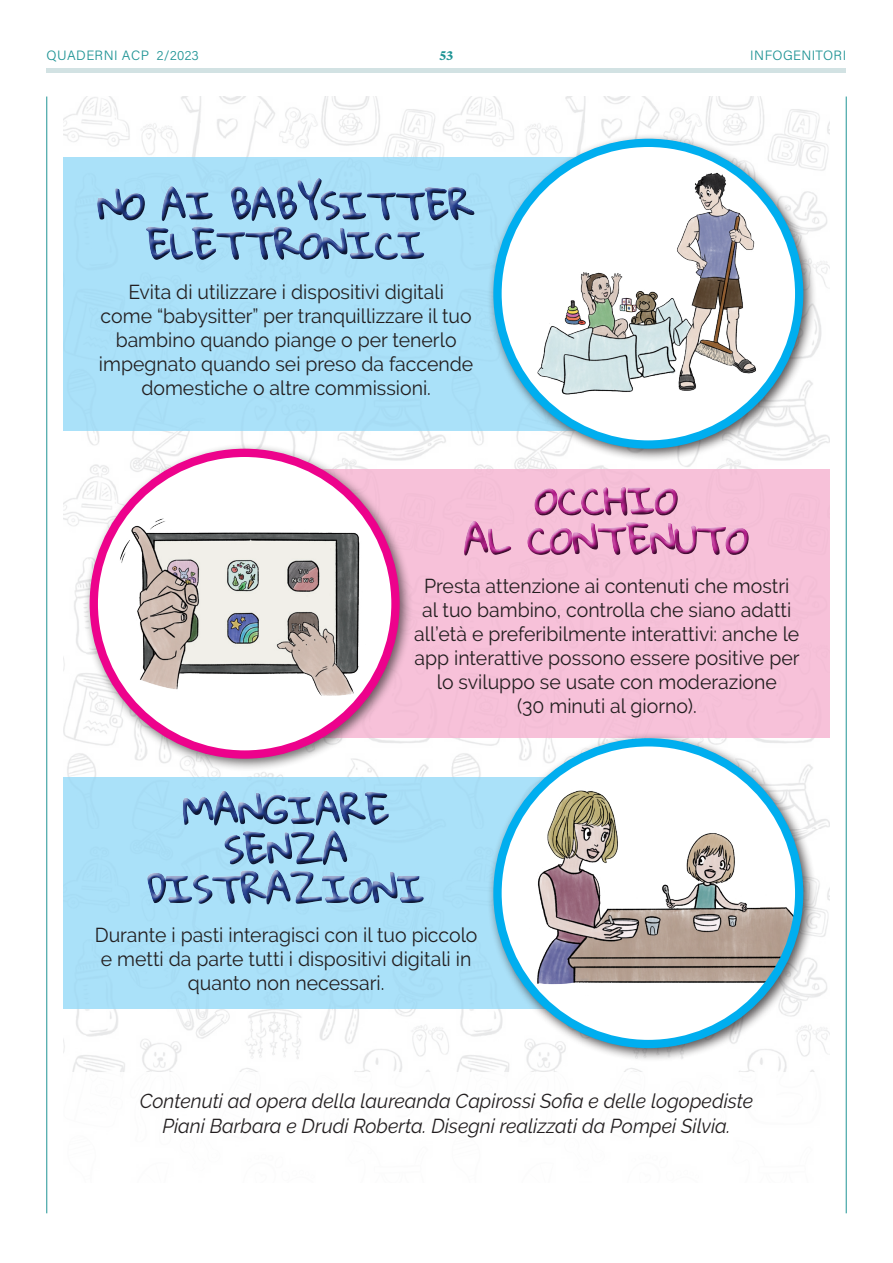
<style>
.page{position:relative;width:893px;height:1263px;background:#fff}
.page>*{position:absolute;margin:0;border:0;box-sizing:border-box;transform-origin:0 0}
.t1{font:32.85px/39.5px "Gloria Hallelujah";color:#253f8e;text-align:center}
.t2{font:32.85px/39.5px "Gloria Hallelujah";color:#b6218c;text-align:center}
.t3{font:20.1px/24.2px "Raleway";color:#231f20;text-align:center}
.t4{font:italic 20.1px/24.2px "Raleway";color:#231f20;text-align:center}
.t5{font:13.5px "Acumin Variable Concept";letter-spacing:.035em;color:#1f9495}
.t6{font:700 13.5px "Heldane Text";color:#1f9495}
</style>
<div class="page">
<hr style="left:47px;top:68px;width:799px;height:4px;background:#d2e2e3">
<hr style="left:846px;top:97px;width:1px;height:1116px;background:#1f9495">
<hr style="left:47px;top:97px;width:1px;height:1116px;background:#1f9495">
<img style="left:64px;top:97px;width:765px;height:732px">
<img style="left:64px;top:829px;width:765px;height:243px">
<div style="left:211px;top:469px;width:618px;height:269px;background:#f7c1d9"></div>
<div style="left:64px;top:157px;width:618px;height:273px;background:#aae1f9"></div>
<div style="left:64px;top:777px;width:667px;height:232px;background:#aae1f9"></div>
<div style="left:487px;top:132px;width:330px;height:330px;background:#231f20;opacity:.75"></div>
<svg style="left:497px;top:143px;width:302px;height:301px;fill:#fff"></svg>
<img style="left:537px;top:143px;width:246px;height:282px">
<div style="left:493px;top:139px;width:310px;height:310px;border:8px solid #00aeef;border-radius:50%"></div>
<div style="left:83px;top:442px;width:330px;height:330px;background:#231f20;opacity:.65"></div>
<svg style="left:94px;top:453px;width:301px;height:301px"></svg>
<img style="left:94px;top:454px;width:301px;height:277px">
<div style="left:90px;top:449px;width:310px;height:310px;border:8px solid #ed028c;border-radius:50%"></div>
<div style="left:487px;top:732px;width:330px;height:329px;background:#231f20;opacity:.75"></div>
<svg style="left:497px;top:742px;width:302px;height:302px;background:#cceefb"></svg>
<img style="left:525px;top:742px;width:274px;height:295px">
<div style="left:493px;top:738px;width:310px;height:310px;border:8px solid #00aeef;border-radius:50%"></div>
<div style="left:96px;top:176px;width:384px;height:89px;background:#231f20;opacity:.75"></div>
<svg style="left:526px;top:465px;width:224px;height:4px"></svg>
<div style="left:459px;top:485px;width:295px;height:76px;background:#231f20;opacity:.75"></div>
<svg style="left:146px;top:768px;width:279px;height:9px"></svg>
<div style="left:149px;top:790px;width:280px;height:120px;background:#231f20;opacity:.75"></div>
<p class="t5" style="left:47px;top:46px;width:154px">QUADERNI ACP 2/2023</p>
<p class="t6" style="left:439px;top:46px;width:15px">53</p>
<p class="t5" style="left:750px;top:46px;width:97px">INFOGENITORI</p>
<h1 class="t1" style="left:98px;top:188px;width:378px">NO AI BABYSITTER<br>ELETTRONICI</h1>
<p class="t3" style="left:99px;top:280px;width:376px">Evita di utilizzare i dispositivi digitali<br>come “babysitter” per tranquillizzare il tuo bambino quando piange o per tenerlo impegnato quando sei preso da faccende domestiche o altre commissioni.</p>
<h1 class="t2" style="left:464px;top:483px;width:286px">OCCHIO<br>AL CONTENUTO</h1>
<p class="t3" style="left:414px;top:573px;width:387px">Presta attenzione ai contenuti che mostri al tuo bambino, controlla che siano adatti all’età e preferibilmente interattivi: anche le app interattive possono essere positive per lo sviluppo se usate con moderazione<br>(30 minuti al giorno).</p>
<h1 class="t1" style="left:147px;top:793px;width:279px">MANGIARE<br>SENZA<br>DISTRAZIONI</h1>
<p class="t3" style="left:95px;top:922px;width:384px">Durante i pasti interagisci con il tuo piccolo e metti da parte tutti i dispositivi digitali in quanto non necessari.</p>
<p class="t4" style="left:140px;top:1089px;width:615px">Contenuti ad opera della laureanda Capirossi Sofia e delle logopediste<br>Piani Barbara e Drudi Roberta. Disegni realizzati da Pompei Silvia.</p>
</div>
